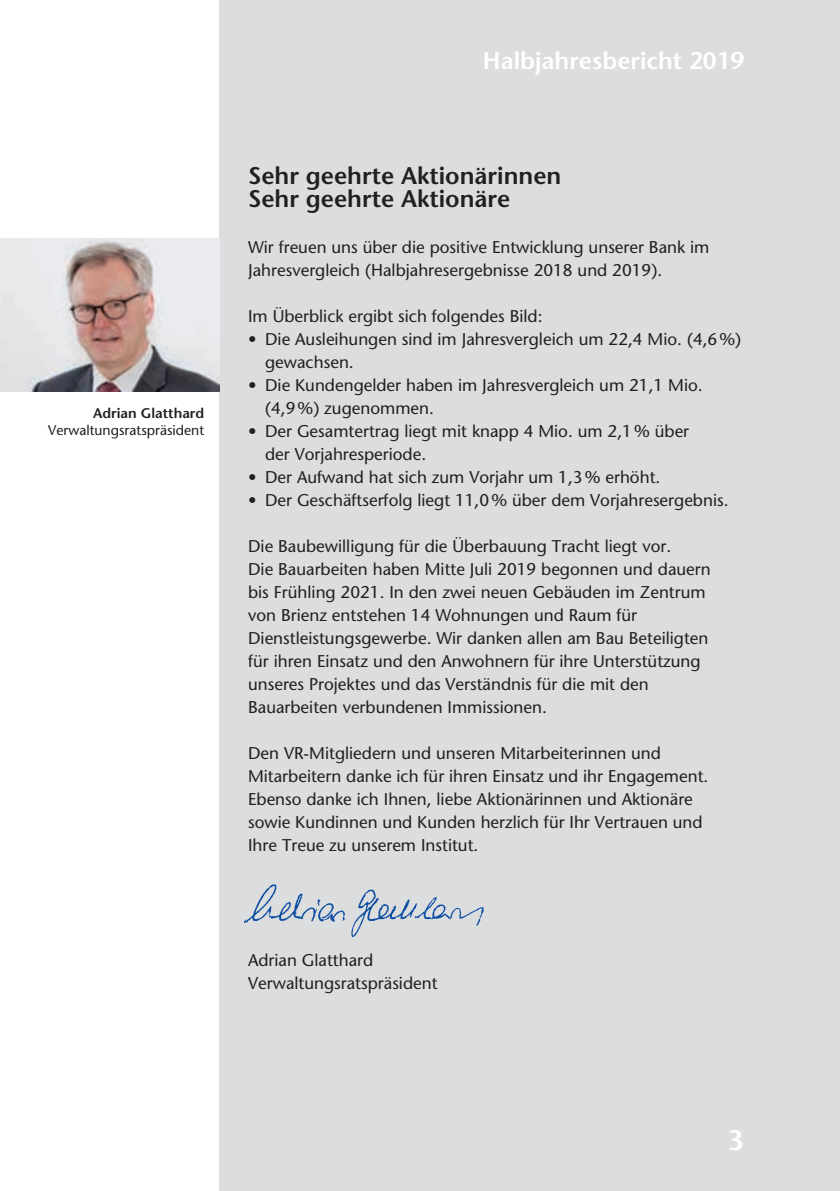
<style>
.page{position:relative;width:840px;height:1191px;background:#fff}
.page>*{position:absolute;margin:0;border:0;box-sizing:border-box;transform-origin:0 0}
.t1{font:600 28px "Stone Sans Std";color:#fff}
.t2{font:600 24px/23px "Stone Sans Std";color:#231f20}
.t3{font:600 24px "Stone Sans Std";color:#fff}
.t4{font:500 17px/23px "Stone Sans Std";color:#231f20}
.t5{font:500 14px "Stone Sans Std";color:#231f20}
.t6{font:600 14px "Stone Sans Std";color:#231f20}
</style>
<div class="page">
<div style="left:219px;top:0;width:620px;height:1191px;background:#dcdddf"></div>
<img style="left:0;top:238px;width:219px;height:153px">
<img style="left:244px;top:884px;width:240px;height:54px">
<p class="t6" style="left:93px;top:404px;width:113px">Adrian Glatthard</p>
<p class="t5" style="left:48px;top:421px;width:157px">Verwaltungsratspräsident</p>
<h2 class="t3" style="left:482px;top:46px;width:263px">Halbjahresbericht 2019</h2>
<h2 class="t2" style="left:248px;top:164px;width:314px">Sehr geehrte Aktionärinnen<br>Sehr geehrte Aktionäre</h2>
<p class="t4" style="left:248px;top:236px;width:462px">Wir freuen uns über die positive Entwicklung unserer Bank im<br>Jahresvergleich (Halbjahresergebnisse 2018 und 2019).</p>
<p class="t4" style="left:248px;top:305px;width:296px">Im Überblick ergibt sich folgendes Bild:</p>
<p class="t4" style="left:265px;top:328px;width:477px;text-indent:-17px">• Die Ausleihungen sind im Jahresvergleich um 22,4 Mio. (4,6%) gewachsen.</p>
<p class="t4" style="left:265px;top:374px;width:439px;text-indent:-17px">• Die Kundengelder haben im Jahresvergleich um 21,1 Mio. (4,9%) zugenommen.</p>
<p class="t4" style="left:265px;top:420px;width:425px;text-indent:-17px">• Der Gesamtertrag liegt mit knapp 4 Mio. um 2,1% über der Vorjahresperiode.</p>
<p class="t4" style="left:248px;top:466px;width:413px">• Der Aufwand hat sich zum Vorjahr um 1,3% erhöht.</p>
<p class="t4" style="left:248px;top:489px;width:481px">• Der Geschäftserfolg liegt 11,0% über dem Vorjahresergebnis.</p>
<p class="t4" style="left:248px;top:535px;width:464px">Die Baubewilligung für die Überbauung Tracht liegt vor.<br>Die Bauarbeiten haben Mitte Juli 2019 begonnen und dauern bis Frühling 2021. In den zwei neuen Gebäuden im Zentrum von Brienz entstehen 14 Wohnungen und Raum für Dienstleistungsgewerbe. Wir danken allen am Bau Beteiligten für ihren Einsatz und den Anwohnern für ihre Unterstützung unseres Projektes und das Verständnis für die mit den Bauarbeiten verbundenen Immissionen.</p>
<p class="t4" style="left:248px;top:742px;width:461px">Den VR-Mitgliedern und unseren Mitarbeiterinnen und Mitarbeitern danke ich für ihren Einsatz und ihr Engagement.<br>Ebenso danke ich Ihnen, liebe Aktionärinnen und Aktionäre sowie Kundinnen und Kunden herzlich für Ihr Vertrauen und Ihre Treue zu unserem Institut.</p>
<p class="t4" style="left:248px;top:949px;width:191px">Adrian Glatthard<br>Verwaltungsratspräsident</p>
<h1 class="t1" style="left:727px;top:1123px;width:18px">3</h1>
</div>
